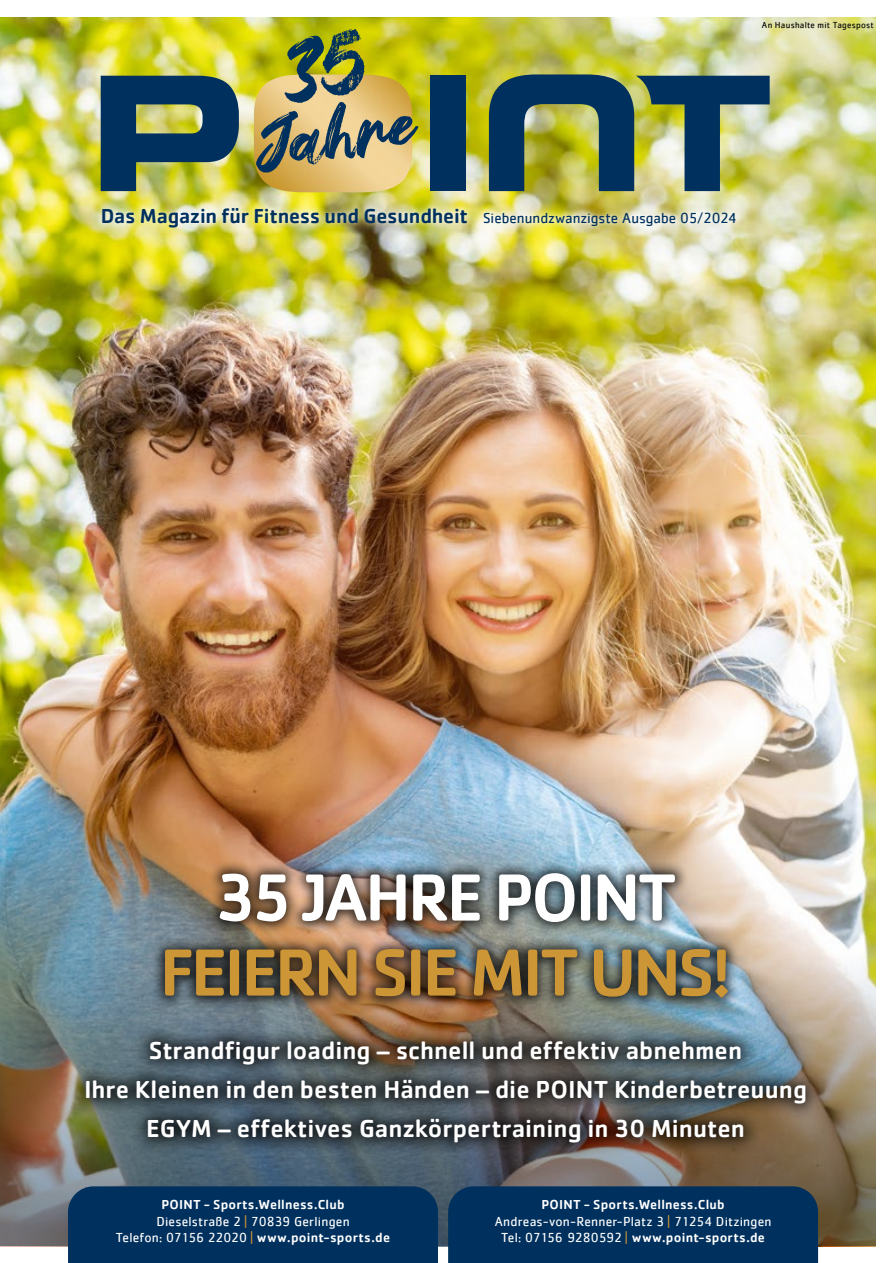
<style>
.page{position:relative;width:893px;height:1263px;background:#fff}
.page>*{position:absolute;margin:0;border:0;box-sizing:border-box;transform-origin:0 0}
.t1{font:italic 72.45px "Hey October";color:#00305d}
.t2{font:500 69px "Cachet Std";letter-spacing:-.05em;color:#cc9535}
.t3{font:500 69px "Cachet Std";letter-spacing:-.05em;color:#fff}
.t4{font:500 25.5px/39.2px "Cachet Std";color:#fff;text-align:center}
.t5{font:500 21px "Cachet Std";letter-spacing:-.01em;color:#00305d}
.t6{font:500 13.5px "Cachet Std";letter-spacing:.015em;color:#fff}
.t7{font:13.5px "Cachet";letter-spacing:.015em;color:#fff}
.t8{font:9px "Cachet";letter-spacing:.025em;color:#000}
.s1{font-family:"Cachet";font-weight:400;font-size:15px}
.s2{color:#cc9535}
.s3{font-family:"Cachet";font-weight:400}
.s4{font-family:"Cachet";font-weight:400;color:#cc9535}
</style>
<div class="page">
<img style="left:0;top:17px;width:876px;height:614px">
<img style="left:0;top:631px;width:876px;height:615px">
<div style="left:68px;top:1186px;width:370px;height:77px;background:#00305d"></div>
<div style="left:448px;top:1186px;width:370px;height:77px;background:#00305d"></div>
<div style="left:94px;top:199px;width:381px;height:36px;background:#fff;opacity:.75"></div>
<div style="left:476px;top:205px;width:268px;height:29px;background:#fff;opacity:.75"></div>
<div style="left:68px;top:1023px;width:755px;height:138px;background:#000;opacity:.75"></div>
<div style="left:151px;top:860px;width:590px;height:151px;background:#000;opacity:.75"></div>
<svg style="left:101px;top:76px;width:138px;height:115px;background:#43635a"></svg>
<img style="left:254px;top:74px;width:158px;height:118px">
<div style="left:430px;top:76px;width:36px;height:115px;background:#00305d"></div>
<img style="left:489px;top:74px;width:281px;height:117px">
<svg style="left:285px;top:27px;width:80px;height:79px;background:#d4c73d"></svg>
<p class="t8" style="left:762px;top:20px;width:113px">An Haushalte mit Tagespost</p>
<h1 class="t1" style="left:244px;top:108px;width:163px;rotate:-10deg">Jahre</h1>
<p class="t5" style="left:101px;top:203px;width:637px">Das Magazin für Fitness und Gesundheit <span class="s1">Siebenundzwanzigste Ausgabe 05/2024</span></p>
<h2 class="t3" style="left:215px;top:855px;width:464px">35 JAHRE POINT</h2>
<h2 class="t2" style="left:160px;top:930px;width:574px">FEIERN SIE MIT UNS!</h2>
<p class="t4" style="left:84px;top:1030px;width:725px">Strandfigur loading – schnell und effektiv abnehmen<br>Ihre Kleinen in den besten Händen – die POINT Kinderbetreuung<br>EGYM – effektives Ganzkörpertraining in 30 Minuten</p>
<p class="t6" style="left:161px;top:1196px;width:185px">POINT - Sports.Wellness.Club</p>
<p class="t7" style="left:156px;top:1213px;width:195px">Dieselstraße 2 <span class="s2">|</span> 70839 Gerlingen</p>
<p class="t6" style="left:116px;top:1229px;width:276px"><span class="s3">Telefon: 07156 22020</span> <span class="s4">|</span> www.point-sports.de</p>
<p class="t6" style="left:541px;top:1196px;width:185px">POINT - Sports.Wellness.Club</p>
<p class="t7" style="left:495px;top:1213px;width:278px">Andreas-von-Renner-Platz 3 <span class="s2">|</span> 71254 Ditzingen</p>
<p class="t6" style="left:501px;top:1229px;width:265px"><span class="s3">Tel: 07156 9280592</span> <span class="s4">|</span> www.point-sports.de</p>
</div>
